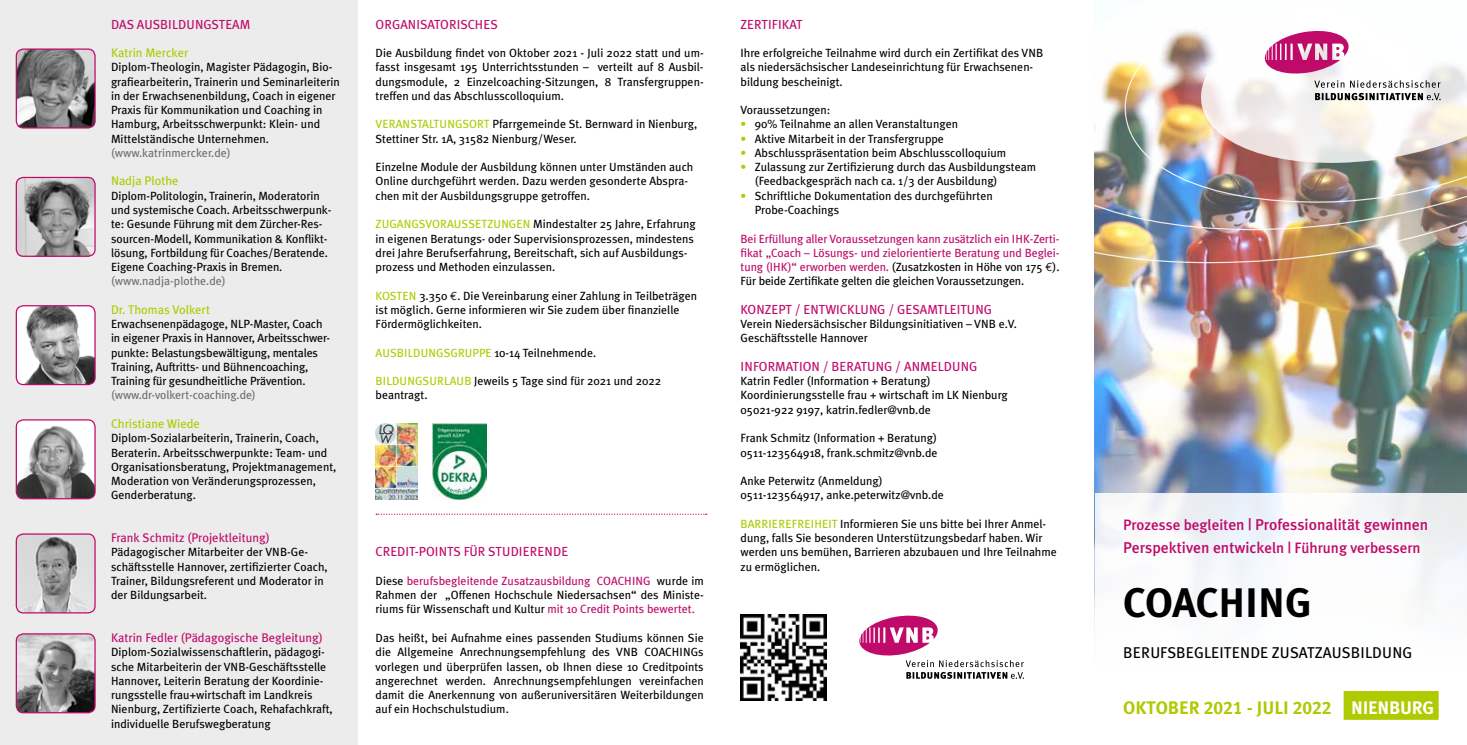
<style>
.page{position:relative;width:1467px;height:745px;background:#fff}
.page>*{position:absolute;margin:0;border:0;box-sizing:border-box;transform-origin:0 0}
.t1{font:700 41.25px "Meta Plus";color:#000}
.t2{font:18.12px "Meta Plus Bold Caps";color:#afca00}
.t3{font:500 15.62px "Meta Plus";color:#bf0a6a}
.t4{font:15.62px "Meta Plus Book Caps";letter-spacing:.005em;color:#000}
.t5{font:500 15px "Meta Plus";color:#bf0a6a}
.t6{font:13.12px "Meta Plus";letter-spacing:.005em;color:#bf0a6a}
.t7{font:12.5px "Meta Plus";color:#bf0a6a}
.t8{font:12.5px "Meta Plus";color:#afca00}
.t9{font:11.88px/14.2px "Meta Plus";color:#000}
.t10{font:11.88px/14.2px "Meta Plus";letter-spacing:-.01em;color:#bf0a6a;text-align:justify}
.t11{font:11.88px "Meta Plus";color:#6e6e6e}
.s1{color:#afca00}
.s2{font-family:"Euro Mono"}
.s3{color:#bf0a6a}
.s4{color:#000}
.s5{font-family:"Euro Mono";color:#000}
.s6{font-size:15px}
.s7{font-size:15.62px}
.s8{color:#fff}
</style>
<div class="page">
<img style="left:1095px;top:263px;width:372px;height:230px">
<img style="left:1094px;top:231px;width:373px;height:32px">
<img style="left:1094px;top:60px;width:373px;height:171px">
<img style="left:1124px;top:29px;width:343px;height:175px">
<div style="left:1344px;top:690px;width:95px;height:29px;background:#afca00"></div>
<img style="left:741px;top:614px;width:85px;height:86px">
<svg style="left:859px;top:615px;width:165px;height:63px"></svg>
<div style="left:0;top:0;width:358px;height:744px;background:#ececec"></div>
<img style="left:16px;top:306px;width:79px;height:78px">
<div style="left:16px;top:305px;width:80px;height:80px;border:1px solid #bf0a6a;border-radius:7px"></div>
<img style="left:16px;top:420px;width:79px;height:78px">
<div style="left:16px;top:419px;width:80px;height:80px;border:1px solid #bf0a6a;border-radius:7px"></div>
<img style="left:16px;top:534px;width:79px;height:78px">
<div style="left:16px;top:533px;width:80px;height:80px;border:1px solid #bf0a6a;border-radius:7px"></div>
<img style="left:16px;top:634px;width:79px;height:78px">
<div style="left:16px;top:633px;width:80px;height:80px;border:1px solid #bf0a6a;border-radius:7px"></div>
<img style="left:16px;top:50px;width:79px;height:78px">
<div style="left:16px;top:48px;width:80px;height:80px;border:1px solid #bf0a6a;border-radius:7px"></div>
<img style="left:16px;top:177px;width:79px;height:79px">
<div style="left:16px;top:177px;width:80px;height:80px;border:1px solid #bf0a6a;border-radius:7px"></div>
<img style="left:432px;top:423px;width:55px;height:76px">
<img style="left:376px;top:423px;width:42px;height:76px">
<svg style="left:376px;top:513px;width:331px;height:1px"></svg>
<p class="t6" style="left:111px;top:16px;width:139px">Das Ausb ild ungsteam</p>
<p class="t8" style="left:111px;top:45px;width:79px">Katrin Mercker</p>
<p class="t9" style="left:111px;top:60px;width:230px">Diplom-Theologin, Magister Pädagogin, Bio&shy;grafiearbeiterin, Trainerin und Seminarleiterin in der Erwachsenenbildung, Coach in eigener Praxis für Kommunikation und Coaching in Hamburg, Arbeitsschwerpunkt: Klein- und Mittelständische U nternehmen.</p>
<p class="t11" style="left:111px;top:146px;width:121px">(www.katrinmercker.de)</p>
<p class="t8" style="left:111px;top:174px;width:69px">Nadja Plothe</p>
<p class="t9" style="left:111px;top:188px;width:222px">Diplom-Politologin, Trainerin, Moderatorin und systemische Coach. Arbeitsschwerpunk&shy;te: Gesunde Führung mit dem Zürcher-Res&shy;sourcen-Modell, Kommunikation &amp; Konflikt&shy;lösung, Fortbildung für Coaches/Beratende.<br>Eigene Coaching-Praxis in Bremen.</p>
<p class="t11" style="left:111px;top:274px;width:116px">(www.nadja-plothe.de)</p>
<p class="t8" style="left:111px;top:302px;width:101px">Dr. Thomas Volkert</p>
<p class="t9" style="left:111px;top:316px;width:221px">Erwachsenenpädagoge, NLP-Master, Coach in eigener Praxis in Hannover, Arbeitsschwer&shy;punkte: Belastungsbewältigung, mentales Training, Auftritts- und Bühnencoaching, Training für gesundheitliche Prävention.</p>
<p class="t11" style="left:111px;top:388px;width:146px">(www.dr-volkert-coaching.de)</p>
<p class="t8" style="left:111px;top:416px;width:90px">Christiane Wiede</p>
<p class="t9" style="left:111px;top:430px;width:227px">Diplom-Sozialarbeiterin, Trainerin, Coach, Beraterin. Arbeitsschwerpunkte: Team- und Organisationsberatung, Projektmanagement, Moderation von Veränderungsprozessen, Genderberatung.</p>
<p class="t7" style="left:111px;top:530px;width:160px">Frank Schmitz (Projektleitung)</p>
<p class="t9" style="left:111px;top:544px;width:218px">Pädagogischer Mitarbeiter der VNB-Ge&shy;schäftsstelle Hannover, zertifizierter Coach, Trainer, Bildungsreferent und Moderator in der Bildungsarbeit.</p>
<p class="t7" style="left:111px;top:630px;width:213px">Katrin Fedler (Pädagogische Begleitung)</p>
<p class="t9" style="left:111px;top:644px;width:223px">Diplom-Sozialwissenschaftlerin, pädagogi&shy;sche Mitarbeiterin der VNB-Geschäftsstelle Hannover, Leiterin Beratung der Koordinie&shy;rungsstelle frau+wirtschaft im Landkreis Nienburg, Zertifizierte Coach, Rehafachkraft, individuelle Berufswegberatung</p>
<p class="t6" style="left:376px;top:16px;width:122px">organ isatorisch es</p>
<p class="t9" style="left:376px;top:46px;width:330px;text-align:justify">Die Ausbildung findet von Oktober 2021 - Juli 2022 statt und um&shy;fasst insgesamt 195 U nterrichtsstunden – verteilt auf 8 Ausbil&shy;dungsmodule, 2 Einzelcoaching-Sitzungen, 8 Transfergruppen&shy;treffen und das Abschlusscolloquium.</p>
<p class="t9" style="left:376px;top:117px;width:323px"><span class="s1">Veranstaltun gsort</span> Pfarrgemeinde St. Bernward in Nienburg,<br>Stettiner Str. 1A, 31582 Nienburg/Weser.</p>
<p class="t9" style="left:376px;top:160px;width:319px">Einzelne Module der Ausbildung können unter U mständen auch<br>Online durchgeführt werden. Dazu werden gesonderte Abspra&shy;chen mit der Ausbildungsgruppe getroffen.</p>
<p class="t9" style="left:376px;top:217px;width:322px"><span class="s1">Zugangsvorauss etzungen</span> Mindestalter 25 Jahre, Erfahrung in eigenen Beratungs- oder Supervisionsprozessen, mindestens drei Jahre Berufserfahrung, Bereitschaft, sich auf Ausbildungs&shy;prozess und Methoden einzulassen.</p>
<p class="t9" style="left:376px;top:288px;width:323px"><span class="s1">Kosten</span> 3.350 <span class="s2">€</span>. Die Vereinbarung einer Zahlung in Teilbeträgen ist möglich. Gerne informieren wir Sie zudem über finanzielle<br>Fördermöglichkeiten.</p>
<p class="t9" style="left:376px;top:345px;width:222px"><span class="s1">Ausb ild ungsgruppe</span> 10-14 Teilnehmende.</p>
<p class="t9" style="left:376px;top:373px;width:287px"><span class="s1">BI LDU NGSURLAU B</span> Jeweils 5 Tage sind für 2021 und 2022 beantragt.</p>
<p class="t6" style="left:376px;top:544px;width:194px">Credit-Points für Studierende</p>
<p class="t9" style="left:376px;top:573px;width:330px;text-align:justify">Diese <span class="s3">berufsbegleitende Zusatzausbildung COACHI NG</span> wurde im Rahmen der „Offenen Hochschule Niedersachsen“ des Ministe&shy;riums für Wissenschaft und Kultur <span class="s3">mit 10 Credit Points bewertet.</span></p>
<p class="t9" style="left:376px;top:630px;width:330px;text-align:justify">Das heißt, bei Aufnahme eines passenden Studiums können Sie die Allgemeine Anrechnungsempfehlung des VNB COACHI NGs vorlegen und überprüfen lassen, ob I hnen diese 10 Creditpoints angerechnet werden. Anrechnungsempfehlungen vereinfachen damit die Anerkennung von außeruniversitären Weiterbildungen auf ein Hochschulstudium.</p>
<p class="t6" style="left:741px;top:16px;width:64px">Zertifikat</p>
<p class="t9" style="left:741px;top:46px;width:304px">I hre erfolgreiche Teilnahme wird durch ein Zertifikat des VNB als niedersächsischer Landeseinrichtung für Erwachsenen&shy;bildung bescheinigt.</p>
<p class="t9" style="left:741px;top:103px;width:91px">Voraussetzungen:</p>
<p class="t9" style="left:741px;top:117px;width:219px"><span class="s1">•</span> 90% Teilnahme an allen Veranstaltungen</p>
<p class="t9" style="left:741px;top:131px;width:205px"><span class="s1">•</span> Aktive Mitarbeit in der Transfergruppe</p>
<p class="t9" style="left:741px;top:145px;width:267px"><span class="s1">•</span> Abschlusspräsentation beim Abschlusscolloquium</p>
<p class="t9" style="left:755px;top:160px;width:283px;text-indent:-14px"><span class="s1">•</span> Zulassung zur Zertifizierung durch das Ausbildungsteam (Feedbackgespräch nach ca. 1/3 der Ausbildung)</p>
<p class="t9" style="left:755px;top:188px;width:239px;text-indent:-14px"><span class="s1">•</span> Schriftliche Dokumentation des durchgeführten<br>Probe-Coachings</p>
<p class="t10" style="left:741px;top:231px;width:320px">Bei Erfüllung aller Voraussetzungen kann zusätzlich ein I HK-Zerti&shy;fikat „Coach – Lösungs- und zielorientierte Beratung und Beglei&shy;tung (I HK)“ erworben werden. <span class="s4">(Zusatzkosten in Höhe von 175</span> <span class="s5">€</span><span class="s4">).<br>Für beide Zertifikate gelten die gleichen Voraussetzungen.</span></p>
<p class="t6" style="left:741px;top:301px;width:253px">Konzept / Entwicklung / Gesamtleitung</p>
<p class="t9" style="left:741px;top:316px;width:278px">Verein Niedersächsischer Bildungsinitiativen – VNB e.V.<br>Geschäftsstelle Hannover</p>
<p class="t6" style="left:741px;top:358px;width:174px">In formation / Beratung / Anm</p>
<p class="t6" style="left:931px;top:358px;width:48px">eldung</p>
<p class="t9" style="left:741px;top:373px;width:269px">Katrin Fedler (I nformation + Beratung)<br>Koordinierungsstelle frau + wirtschaft im LK Nienburg<br>05021-922 9197, katrin.fedler@vnb.de</p>
<p class="t9" style="left:741px;top:430px;width:198px">Frank Schmitz (I nformation + Beratung)<br>0511-123564918, frank.schmitz@vnb.de</p>
<p class="t9" style="left:741px;top:473px;width:205px">Anke Peterwitz (Anmeldung)<br>0511-123564917, anke.peterwitz@vnb.de</p>
<p class="t9" style="left:741px;top:516px;width:318px"><span class="s1">Barrierefreih eit</span> I nformieren Sie uns bitte bei I hrer Anmel&shy;dung, falls Sie besonderen U nterstützungsbedarf haben. Wir werden uns bemühen, Barrieren abzubauen und I hre Teilnahme zu ermöglichen.</p>
<h3 class="t3" style="left:1123px;top:515px;width:306px"><span class="s6">Prozesse begleit</span>en | Professionalität gewinnen</h3>
<p class="t5" style="left:1123px;top:538px;width:299px"><span class="s7">Perspektiven entwick</span>eln | Führung verbessern</p>
<h1 class="t1" style="left:1123px;top:578px;width:190px">COACHING</h1>
<h3 class="t4" style="left:1123px;top:643px;width:291px">BERUFSBEGLEITENDE ZUSATZAUSBILDUNG</h3>
<h2 class="t2" style="left:1123px;top:696px;width:312px">OKTOBER 2021 - JULI 2022 <span class="s8">NIENBURG</span></h2>
</div>
